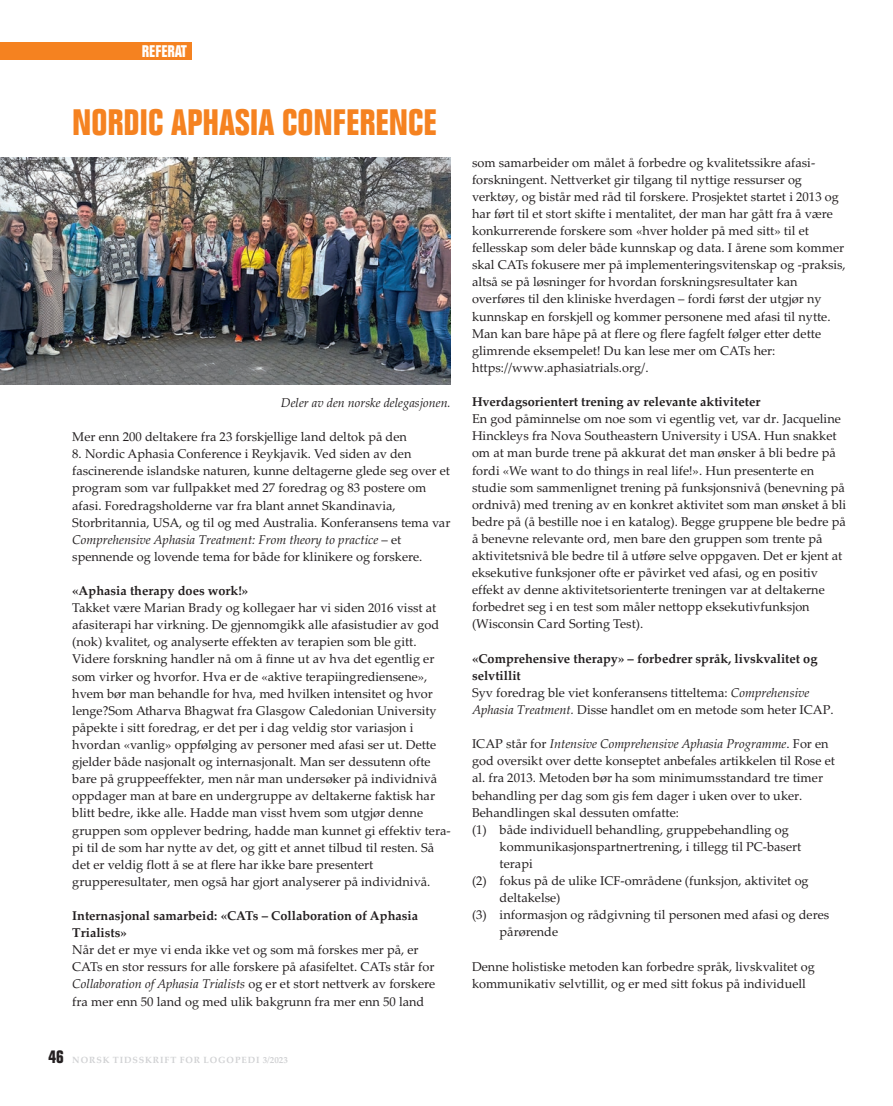
<style>
.page{position:relative;width:893px;height:1106px;background:#fff}
.page>*{position:absolute;margin:0;border:0;box-sizing:border-box;transform-origin:0 0}
.t1{font:700 condensed 36px "Folio";color:#f58220}
.t2{font:700 condensed 16.5px "Folio";color:#fff}
.t3{font:12.75px/17.1px "Palatino Linotype";color:#231f20}
.t4{font:700 12.75px/17.1px "Palatino Linotype";color:#231f20}
.t5{font:italic 12.75px "Palatino Linotype";color:#231f20}
.t6{font:700 9px "Palatino Linotype";letter-spacing:.1em;color:#d1d2d4}
.s1{font-style:italic}
.s2{font-family:"Folio";font-stretch:condensed;font-size:18px;color:#231f20}
.s3{font-weight:700}
.s4{font-style:normal}
</style>
<div class="page">
<div style="left:0;top:43px;width:191px;height:17px;background:#f58220"></div>
<img style="left:0;top:157px;width:451px;height:228px">
<p class="t2" style="left:142px;top:42px;width:47px">REFERAT</p>
<h1 class="t1" style="left:72px;top:102px;width:366px">NORDIC APHASIA CONFERENCE</h1>
<p class="t5" style="left:281px;top:393px;width:171px">Deler av den norske delegasjonen.</p>
<p class="t3" style="left:72px;top:428px;width:336px">Mer enn 200 deltakere fra 23 forskjellige land deltok på den</p>
<p class="t3" style="left:72px;top:445px;width:380px">8. Nordic Aphasia Conference i Reykjavik. Ved siden av den fascinerende islandske naturen, kunne deltagerne glede seg over et program som var fullpakket med 27 foredrag og 83 postere om afasi. Foredragsholderne var fra blant annet Skandinavia, Storbritannia, USA, og til og med Australia. Konferansens tema var <span class="s1">Comprehensive Aphasia Treatment: From theory to practice</span> – et spennende og lovende tema for både for klinikere og forskere.</p>
<p class="t4" style="left:72px;top:581px;width:178px">«Aphasia therapy does work!»</p>
<p class="t3" style="left:72px;top:599px;width:380px">Takket være Marian Brady og kollegaer har vi siden 2016 visst at afasiterapi har virkning. De gjennomgikk alle afasistudier av god (nok) kvalitet, og analyserte effekten av terapien som ble gitt.<br>Videre forskning handler nå om å finne ut av hva det egentlig er som virker og hvorfor. Hva er de «aktive terapiingrediensene», hvem bør man behandle for hva, med hvilken intensitet og hvor lenge?Som Atharva Bhagwat fra Glasgow Caledonian University påpekte i sitt foredrag, er det per i dag veldig stor variasjon i hvordan «vanlig» oppfølging av personer med afasi ser ut. Dette gjelder både nasjonalt og internasjonalt. Man ser dessutenn ofte bare på gruppeeffekter, men når man undersøker på individnivå oppdager man at bare en undergruppe av deltakerne faktisk har blitt bedre, ikke alle. Hadde man visst hvem som utgjør denne gruppen som opplever bedring, hadde man kunnet gi effektiv tera&shy;pi til de som har nytte av det, og gitt et annet tilbud til resten. Så det er veldig flott å se at flere har ikke bare presentert grupperesultater, men også har gjort analyserer på individnivå.</p>
<p class="t4" style="left:72px;top:906px;width:347px">Internasjonal samarbeid: «CATs – Collaboration of Aphasia<br>Trialists»</p>
<p class="t3" style="left:72px;top:940px;width:365px">Når det er mye vi enda ikke vet og som må forskes mer på, er CATs en stor ressurs for alle forskere på afasifeltet. CATs står for <span class="s1">Collaboration of Aphasia Trialists</span> og er et stort nettverk av forskere fra mer enn 50 land og med ulik bakgrunn fra mer enn 50 land</p>
<p class="t6" style="left:48px;top:1054px;width:241px"><span class="s2">46</span> NORSK TIDSSKRIFT FOR LOGOPEDI 3/2023</p>
<p class="t3" style="left:472px;top:153px;width:375px">som samarbeider om målet å forbedre og kvalitetssikre afasi&shy;forskningent. Nettverket gir tilgang til nyttige ressurser og verktøy, og bistår med råd til forskere. Prosjektet startet i 2013 og har ført til et stort skifte i mentalitet, der man har gått fra å være konkurrerende forskere som «hver holder på med sitt» til et fellesskap som deler både kunnskap og data. I årene som kommer skal CATs fokusere mer på implementeringsvitenskap og -praksis, altså se på løsninger for hvordan forskningsresultater kan overføres til den kliniske hverdagen – fordi først der utgjør ny kunnskap en forskjell og kommer personene med afasi til nytte.<br>Man kan bare håpe på at flere og flere fagfelt følger etter dette glimrende eksempelet! Du kan lese mer om CATs her: https://www.aphasiatrials.org/.</p>
<p class="t4" style="left:472px;top:393px;width:290px">Hverdagsorientert trening av relevante aktiviteter</p>
<p class="t3" style="left:472px;top:410px;width:376px">En god påminnelse om noe som vi egentlig vet, var dr. Jacqueline Hinckleys fra Nova Southeastern University i USA. Hun snakket om at man burde trene på akkurat det man ønsker å bli bedre på fordi «We want to do things in real life!». Hun presenterte en studie som sammenlignet trening på funksjonsnivå (benevning på ordnivå) med trening av en konkret aktivitet som man ønsket å bli bedre på (å bestille noe i en katalog). Begge gruppene ble bedre på å benevne relevante ord, men bare den gruppen som trente på aktivitetsnivå ble bedre til å utføre selve oppgaven. Det er kjent at eksekutive funksjoner ofte er påvirket ved afasi, og en positiv effekt av denne aktivitetsorienterte treningen var at deltakerne forbedret seg i en test som måler nettopp eksekutivfunksjon (Wisconsin Card Sorting Test).</p>
<p class="t3" style="left:472px;top:649px;width:363px"><span class="s3">«Comprehensive therapy» – forbedrer språk, livskvalitet og selvtillit<br></span>Syv foredrag ble viet konferansens titteltema: <span class="s1">Comprehensive Aphasia Treatment.</span> Disse handlet om en metode som heter ICAP.</p>
<p class="t5" style="left:472px;top:734px;width:358px"><span class="s4">ICAP står for</span> Intensive Comprehensive Aphasia Programme<span class="s4">. For en</span></p>
<p class="t3" style="left:472px;top:752px;width:364px">god oversikt over dette konseptet anbefales artikkelen til Rose et</p>
<p class="t3" style="left:472px;top:769px;width:353px">al. fra 2013. Metoden bør ha som minimumsstandard tre timer</p>
<p class="t3" style="left:472px;top:786px;width:332px">behandling per dag som gis fem dager i uken over to uker.</p>
<p class="t3" style="left:472px;top:803px;width:209px">Behandlingen skal dessuten omfatte:</p>
<p class="t3" style="left:472px;top:820px;width:318px">(1) både individuell behandling, gruppebehandling og</p>
<p class="t3" style="left:500px;top:837px;width:303px">kommunikasjonspartnertrening, i tillegg til PC-basert</p>
<p class="t3" style="left:500px;top:854px;width:35px">terapi</p>
<p class="t3" style="left:472px;top:871px;width:338px">(2) fokus på de ulike ICF-områdene (funksjon, aktivitet og</p>
<p class="t3" style="left:500px;top:888px;width:62px">deltakelse)</p>
<p class="t3" style="left:472px;top:905px;width:359px">(3) informasjon og rådgivning til personen med afasi og deres</p>
<p class="t3" style="left:500px;top:923px;width:60px">pårørende</p>
<p class="t3" style="left:472px;top:957px;width:344px">Denne holistiske metoden kan forbedre språk, livskvalitet og kommunikativ selvtillit, og er med sitt fokus på individuell</p>
</div>
